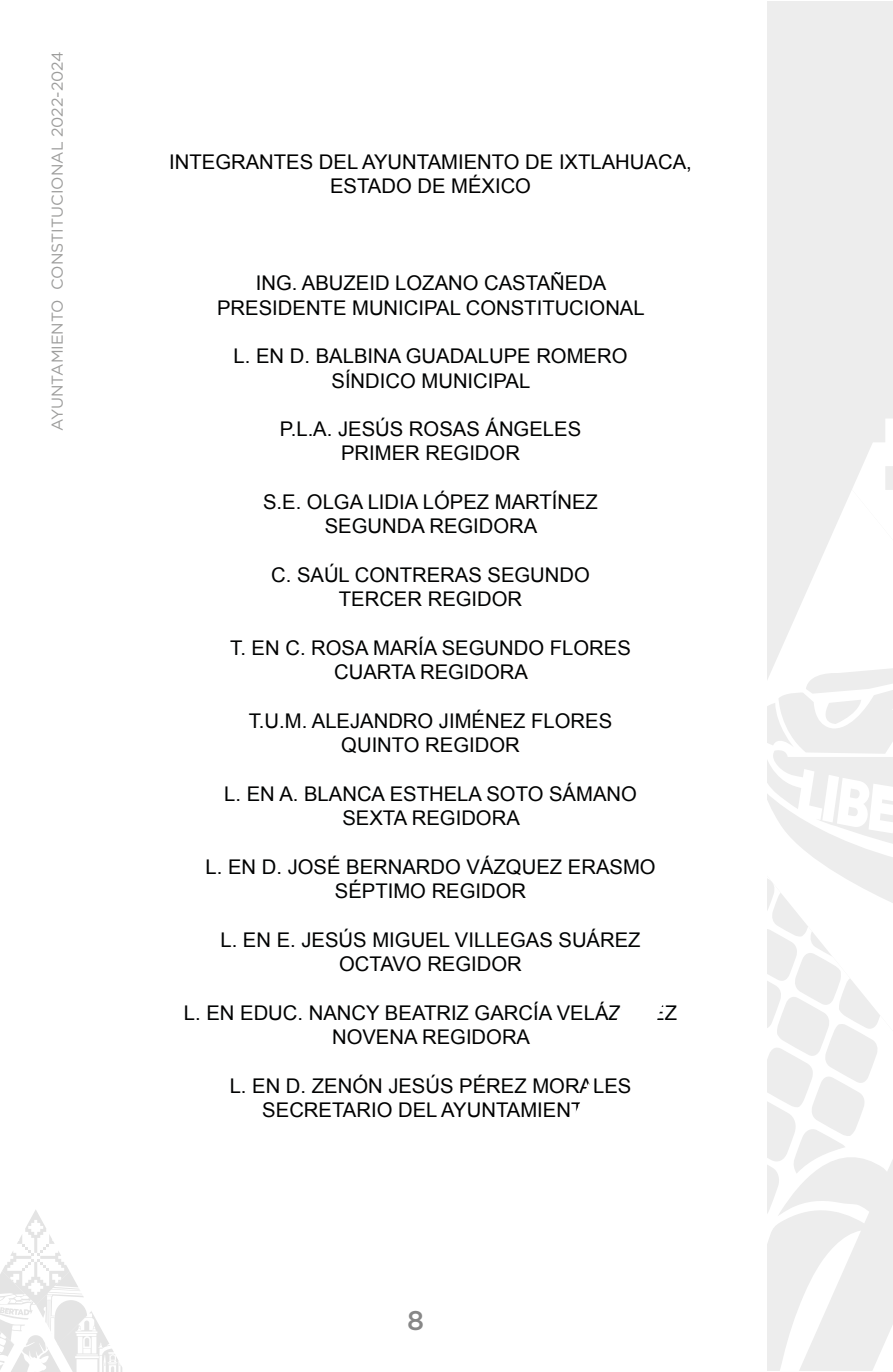
<style>
.page{position:relative;width:893px;height:1372px;background:#fff}
.page>*{position:absolute;margin:0;border:0;box-sizing:border-box;transform-origin:0 0}
.t1{font:500 27px "Gotham";color:#878787}
.t2{font:20.25px/24.3px "Arial";color:#010202;text-align:center}
.t3{font:20.25px/24.3px "Arial";color:#000;text-align:center}
.t4{font:15.75px "Gotham";color:#9d9d9c}
</style>
<div class="page">
<svg style="left:0;top:1210px;width:122px;height:161px"></svg>
<div style="left:768px;top:1px;width:125px;height:1369px;background:#ededed"></div>
<svg style="left:853px;top:419px;width:40px;height:70px"></svg>
<svg style="left:767px;top:489px;width:126px;height:317px"></svg>
<svg style="left:822px;top:774px;width:71px;height:32px"></svg>
<svg style="left:767px;top:1076px;width:126px;height:295px"></svg>
<svg style="left:767px;top:806px;width:126px;height:270px;fill:#fff"></svg>
<p class="t4" style="left:47px;top:431px;width:381px;rotate:-90deg">AYUNTAMIENTO CONSTITUCIONAL 2022-2024</p>
<p class="t3" style="left:169px;top:150px;width:524px">INTEGRANTES DEL AYUNTAMIENTO DE IXTLAHUACA,<br>ESTADO DE MÉXICO</p>
<p class="t2" style="left:217px;top:271px;width:429px">ING. ABUZEID LOZANO CASTAÑEDA<br>PRESIDENTE MUNICIPAL CONSTITUCIONAL</p>
<p class="t2" style="left:234px;top:344px;width:395px">L. EN D. BALBINA GUADALUPE ROMERO<br>SÍNDICO MUNICIPAL</p>
<p class="t2" style="left:280px;top:417px;width:303px">P.L.A. JESÚS ROSAS ÁNGELES<br>PRIMER REGIDOR</p>
<p class="t2" style="left:263px;top:490px;width:336px">S.E. OLGA LIDIA LÓPEZ MARTÍNEZ<br>SEGUNDA REGIDORA</p>
<p class="t2" style="left:271px;top:563px;width:320px">C. SAÚL CONTRERAS SEGUNDO<br>TERCER REGIDOR</p>
<p class="t2" style="left:230px;top:636px;width:402px">T. EN C. ROSA MARÍA SEGUNDO FLORES<br>CUARTA REGIDORA</p>
<p class="t2" style="left:249px;top:708px;width:365px">T.U.M. ALEJANDRO JIMÉNEZ FLORES<br>QUINTO REGIDOR</p>
<p class="t2" style="left:224px;top:781px;width:414px">L. EN A. BLANCA ESTHELA SOTO SÁMANO<br>SEXTA REGIDORA</p>
<p class="t2" style="left:205px;top:854px;width:452px">L. EN D. JOSÉ BERNARDO VÁZQUEZ ERASMO<br>SÉPTIMO REGIDOR</p>
<p class="t2" style="left:220px;top:927px;width:422px">L. EN E. JESÚS MIGUEL VILLEGAS SUÁREZ<br>OCTAVO REGIDOR</p>
<p class="t2" style="left:184px;top:1000px;width:495px">L. EN EDUC. NANCY BEATRIZ GARCÍA VELÁZQUEZ<br>NOVENA REGIDORA</p>
<p class="t2" style="left:230px;top:1073px;width:403px">L. EN D. ZENÓN JESÚS PÉREZ MORALES</p>
<p class="t3" style="left:262px;top:1097px;width:338px">SECRETARIO DEL AYUNTAMIENTO</p>
<h1 class="t1" style="left:407px;top:1302px;width:19px">8</h1>
</div>
